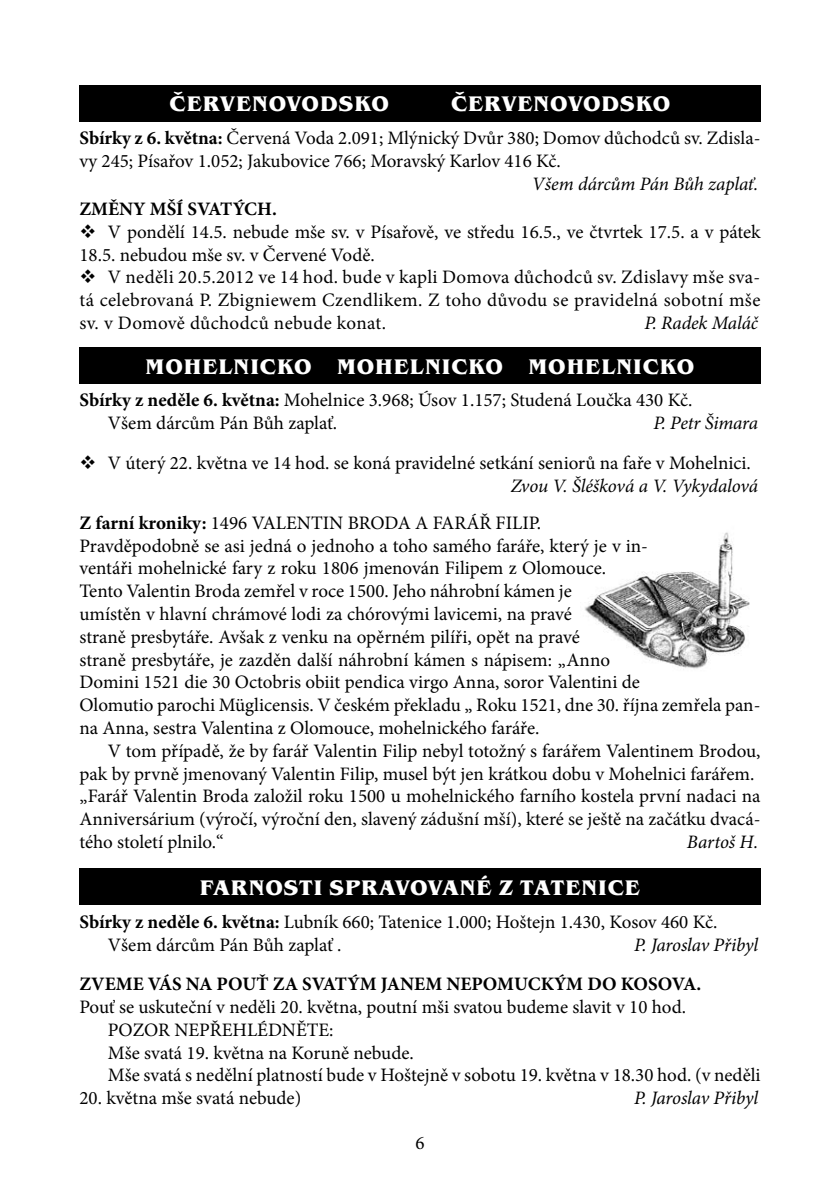
<style>
.page{position:relative;width:840px;height:1191px;background:#fff}
.page>*{position:absolute;margin:0;border:0;box-sizing:border-box;transform-origin:0 0}
.t1{font:700 21.8px "Benguiat Itc TOT";letter-spacing:.045em;color:#fff}
.t2{font:19px/22.8px "Minion Pro";color:#000}
.t3{font:italic 19px "Minion Pro";letter-spacing:-.01em;color:#000}
.t4{font:700 19px "Minion Pro";color:#000}
.s1{font-weight:700}
.s2{font-style:italic}
</style>
<div class="page">
<img style="left:585px;top:532px;width:165px;height:137px">
<div style="left:79px;top:85px;width:681px;height:36px;background:#000"></div>
<div style="left:79px;top:347px;width:681px;height:36px;background:#000"></div>
<div style="left:79px;top:868px;width:681px;height:37px;background:#000"></div>
<p class="t1" style="left:169px;top:91px;width:221px">ČERVENOVODSKO</p>
<p class="t1" style="left:451px;top:91px;width:221px">ČERVENOVODSKO</p>
<p class="t2" style="left:79px;top:127px;width:682px"><span class="s1">Sbírky z 6. května:</span> Červená Voda 2.091; Mlýnický Dvůr 380; Domov důchodců sv. Zdisla&shy;vy 245; Písařov 1.052; Jakubovice 766; Moravský Karlov 416 Kč.</p>
<p class="t3" style="left:531px;top:171px;width:228px">Všem dárcům Pán Bůh zaplať.</p>
<p class="t4" style="left:79px;top:195px;width:199px">ZMĚNY MŠÍ SVATÝCH.</p>
<p class="t2" style="left:79px;top:220px;width:682px">❖ V pondělí 14.5. nebude mše sv. v Písařově, ve středu 16.5., ve čtvrtek 17.5. a v pátek<br>18.5. nebudou mše sv. v Červené Vodě.</p>
<p class="t2" style="left:79px;top:266px;width:682px;text-align:justify">❖ V neděli 20.5.2012 ve 14 hod. bude v kapli Domova důchodců sv. Zdislavy mše sva&shy;tá celebrovaná P. Zbigniewem Czendlikem. Z toho důvodu se pravidelná sobotní mše sv. v Domově důchodců nebude konat.</p>
<p class="t3" style="left:644px;top:310px;width:115px">P. Radek Maláč</p>
<p class="t1" style="left:145px;top:354px;width:550px">MOHELNICKO MOHELNICKO MOHELNICKO</p>
<p class="t2" style="left:108px;top:389px;width:586px;text-indent:-28px"><span class="s1">Sbírky z neděle 6. května:</span> Mohelnice 3.968; Úsov 1.157; Studená Loučka 430 Kč.<br>Všem dárcům Pán Bůh zaplať.</p>
<p class="t3" style="left:653px;top:410px;width:106px">P. Petr Šimara</p>
<p class="t2" style="left:510px;top:451px;width:249px;text-indent:-431px">❖ V úterý 22. května ve 14 hod. se koná pravidelné setkání seniorů na faře v Mohelnici.<br><span class="s2">Zvou V. Šléšková a V. Vykydalová</span></p>
<p class="t2" style="left:79px;top:511px;width:682px"><span class="s1">Z farní kroniky:</span> 1496 VALENTIN BRODA A FARÁŘ FILIP.<br>Pravděpodobně se asi jedná o jednoho a toho samého faráře, který je v in-<br>ventáři mohelnické fary z roku 1806 jmenován Filipem z Olomouce.<br>Tento Valentin Broda zemřel v roce 1500. Jeho náhrobní kámen je<br>umístěn v hlavní chrámové lodi za chórovými lavicemi, na pravé<br>straně presbytáře. Avšak z venku na opěrném pilíři, opět na pravé<br>straně presbytáře, je zazděn další náhrobní kámen s nápisem: „Anno<br>Domini 1521 die 30 Octobris obiit pendica virgo Anna, soror Valentini de<br>Olomutio parochi Müglicensis. V českém překladu „ Roku 1521, dne 30. října zemřela pan&shy;na Anna, sestra Valentina z Olomouce, mohelnického faráře.</p>
<p class="t2" style="left:79px;top:739px;width:682px;text-indent:28px">V tom případě, že by farář Valentin Filip nebyl totožný s farářem Valentinem Brodou, pak by prvně jmenovaný Valentin Filip, musel být jen krátkou dobu v Mohelnici farářem. „Farář Valentin Broda založil roku 1500 u mohelnického farního kostela první nadaci na Anniversárium (výročí, výroční den, slavený zádušní mší), které se ještě na začátku dvacá&shy;tého století plnilo.“</p>
<p class="t3" style="left:686px;top:829px;width:73px">Bartoš H.</p>
<p class="t1" style="left:200px;top:875px;width:441px">FARNOSTI SPRAVOVANÉ Z TATENICE</p>
<p class="t2" style="left:108px;top:910px;width:611px;text-indent:-28px"><span class="s1">Sbírky z neděle 6. května:</span> Lubník 660; Tatenice 1.000; Hoštejn 1.430, Kosov 460 Kč.<br>Všem dárcům Pán Bůh zaplať .</p>
<p class="t3" style="left:634px;top:931px;width:125px">P. Jaroslav Přibyl</p>
<p class="t4" style="left:79px;top:970px;width:623px">ZVEME VÁS NA POUŤ ZA SVATÝM JANEM NEPOMUCKÝM DO KO SOVA.</p>
<p class="t2" style="left:108px;top:995px;width:654px;text-indent:-28px">Pouť se uskuteční v neděli 20. května, poutní mši svatou budeme slavit v 10 hod.<br>POZOR NEPŘEHLÉDNĚTE:<br>Mše svatá 19. května na Koruně nebude.<br>Mše svatá s nedělní platností bude v Hoštejně v sobotu 19. května v 18.30 hod. (v neděli</p>
<p class="t2" style="left:79px;top:1086px;width:223px">20. května mše svatá nebude)</p>
<p class="t3" style="left:634px;top:1085px;width:125px">P. Jaroslav Přibyl</p>
<p class="t2" style="left:415px;top:1131px;width:11px">6</p>
</div>
